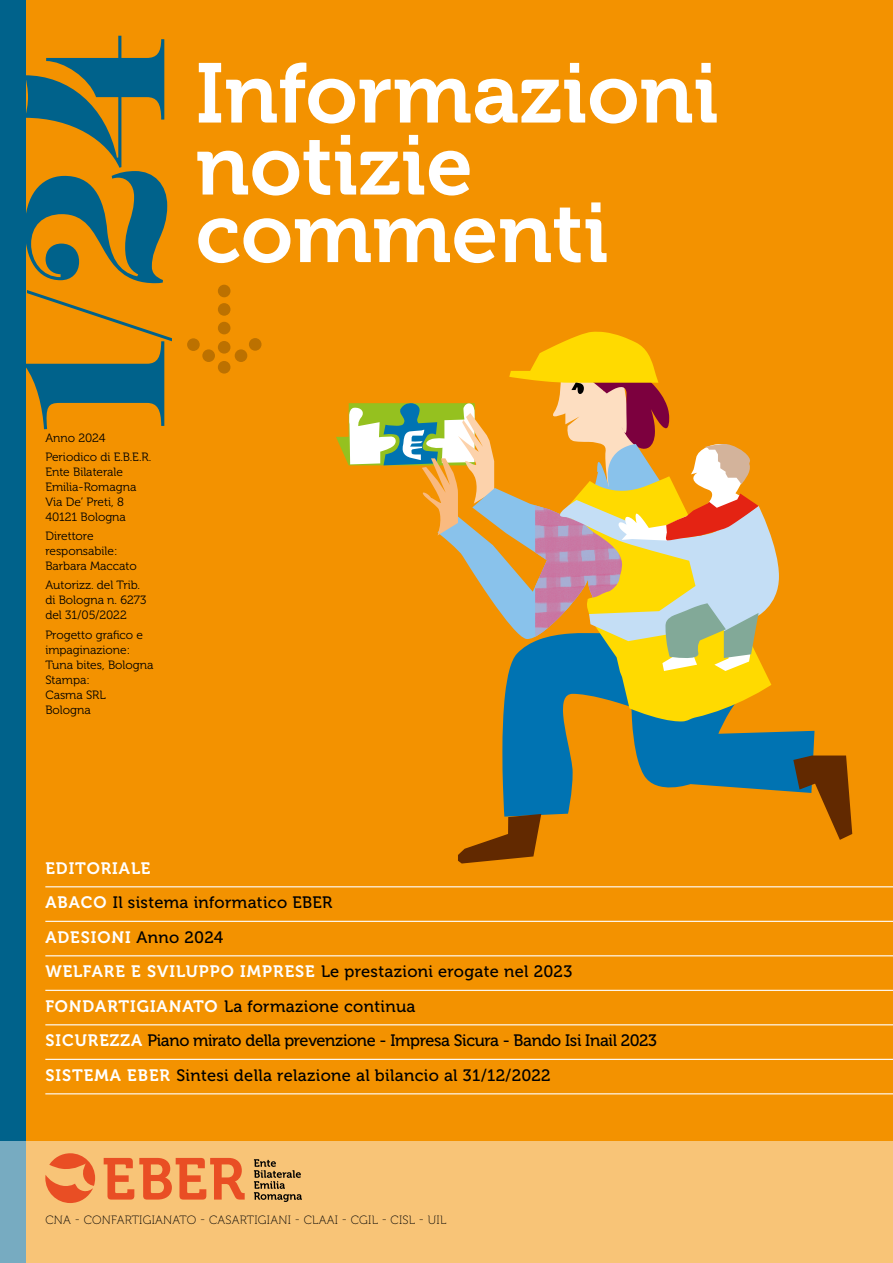
<style>
.page{position:relative;width:893px;height:1263px;background:#f39200}
.page>*{position:absolute;margin:0;border:0;box-sizing:border-box;transform-origin:0 0}
.t1{font:700 195px "Encorpada Essential";color:#00628b}
.t2{font:84px/69.8px "Museo 700";color:#fff}
.t3{font:16.5px/34.5px "Museo 500";letter-spacing:.02em;color:#000}
.t4{font:16.5px "Museo 700";letter-spacing:.06em;color:#fff}
.t5{font:12px/15px "Museo 300";color:#000}
.t6{font:12px "Museo 100";letter-spacing:.02em;color:#000}
.s1{font-family:"Museo 700";color:#fff}
.s2{font-family:"Museo 500";color:#000}
</style>
<div class="page">
<div style="left:0;top:0;width:26px;height:1263px;background:#00628b"></div>
<div style="left:0;top:1142px;width:893px;height:121px;background:#f8c477"></div>
<hr style="left:45px;top:886px;width:848px;height:1px;background:#fff">
<hr style="left:45px;top:921px;width:848px;height:1px;background:#fff">
<hr style="left:45px;top:955px;width:848px;height:1px;background:#fff">
<hr style="left:45px;top:990px;width:848px;height:1px;background:#fff">
<hr style="left:45px;top:1024px;width:848px;height:1px;background:#fff">
<hr style="left:45px;top:1059px;width:848px;height:1px;background:#fff">
<hr style="left:45px;top:1093px;width:848px;height:1px;background:#fff">
<svg style="left:45px;top:1153px;width:50px;height:50px"></svg>
<svg style="left:104px;top:1158px;width:141px;height:41px"></svg>
<svg style="left:254px;top:1159px;width:48px;height:43px"></svg>
<div style="left:218px;top:303px;width:12px;height:13px;background:#bc7100;border-radius:50%"></div>
<div style="left:218px;top:322px;width:12px;height:12px;background:#bc7100;border-radius:50%"></div>
<div style="left:218px;top:341px;width:12px;height:13px;background:#bc7100;border-radius:50%"></div>
<div style="left:218px;top:361px;width:12px;height:13px;background:#bc7100;border-radius:50%"></div>
<div style="left:235px;top:349px;width:12px;height:13px;background:#bc7100;border-radius:50%"></div>
<svg style="left:202px;top:349px;width:13px;height:13px"></svg>
<div style="left:249px;top:338px;width:12px;height:13px;background:#bc7100;border-radius:50%"></div>
<svg style="left:187px;top:338px;width:13px;height:13px"></svg>
<div style="left:218px;top:285px;width:12px;height:12px;background:#bc7100;border-radius:50%"></div>
<svg style="left:502px;top:684px;width:312px;height:131px;fill:#0073b2"></svg>
<svg style="left:793px;top:755px;width:59px;height:85px"></svg>
<svg style="left:458px;top:814px;width:83px;height:49px"></svg>
<svg style="left:437px;top:461px;width:130px;height:231px"></svg>
<svg style="left:567px;top:671px;width:204px;height:51px;fill:#ffda00"></svg>
<svg style="left:336px;top:403px;width:158px;height:132px"></svg>
<svg style="left:509px;top:331px;width:270px;height:340px"></svg>
<h1 class="t1" style="left:-41px;top:435px;width:402px;rotate:-90deg">1/24</h1>
<p class="t5" style="left:45px;top:428px;width:108px;line-height:19.2px">Anno 2024<br>Periodico di E.B.E.R.</p>
<p class="t5" style="left:45px;top:465px;width:92px">Ente Bilaterale<br>Emilia-Romagna<br>Via De’ Preti, 8<br>40121 Bologna</p>
<p class="t5" style="left:45px;top:529px;width:93px">Direttore responsabile:<br>Barbara Maccato</p>
<p class="t5" style="left:45px;top:578px;width:103px">Autorizz. del Trib. di Bologna n. 6273 del 31/05/2022</p>
<p class="t5" style="left:45px;top:627px;width:110px">Progetto grafico e impaginazione:<br>Tuna bites, Bologna<br>Stampa:<br>Casma SRL<br>Bologna</p>
<h2 class="t2" style="left:196px;top:60px;width:525px">Informazioni notizie commenti</h2>
<p class="t4" style="left:45px;top:859px;width:106px">EDITORIALE</p>
<p class="t3" style="left:45px;top:885px;width:289px"><span class="s1">ABACO</span> Il sistema informatico EBER</p>
<p class="t4" style="left:45px;top:928px;width:180px">ADESIONI <span class="s2">Anno 2024</span></p>
<p class="t3" style="left:45px;top:954px;width:613px"><span class="s1">WELFARE E SVILUPPO IMPRESE</span> Le prestazioni erogate nel 2023<br><span class="s1">FONDARTIGIANATO</span> La formazione continua<br><span class="s1">SICUREZZA</span> Piano mirato della prevenzione - Impresa Sicura - Bando Isi Inail 2023<br><span class="s1">SISTEMA EBER</span> Sintesi della relazione al bilancio al 31/12/2022</p>
<p class="t6" style="left:45px;top:1213px;width:402px">CNA - CONFARTIGIANATO - CASARTIGIANI - CLAAI - CGIL - CISL - UIL</p>
</div>
